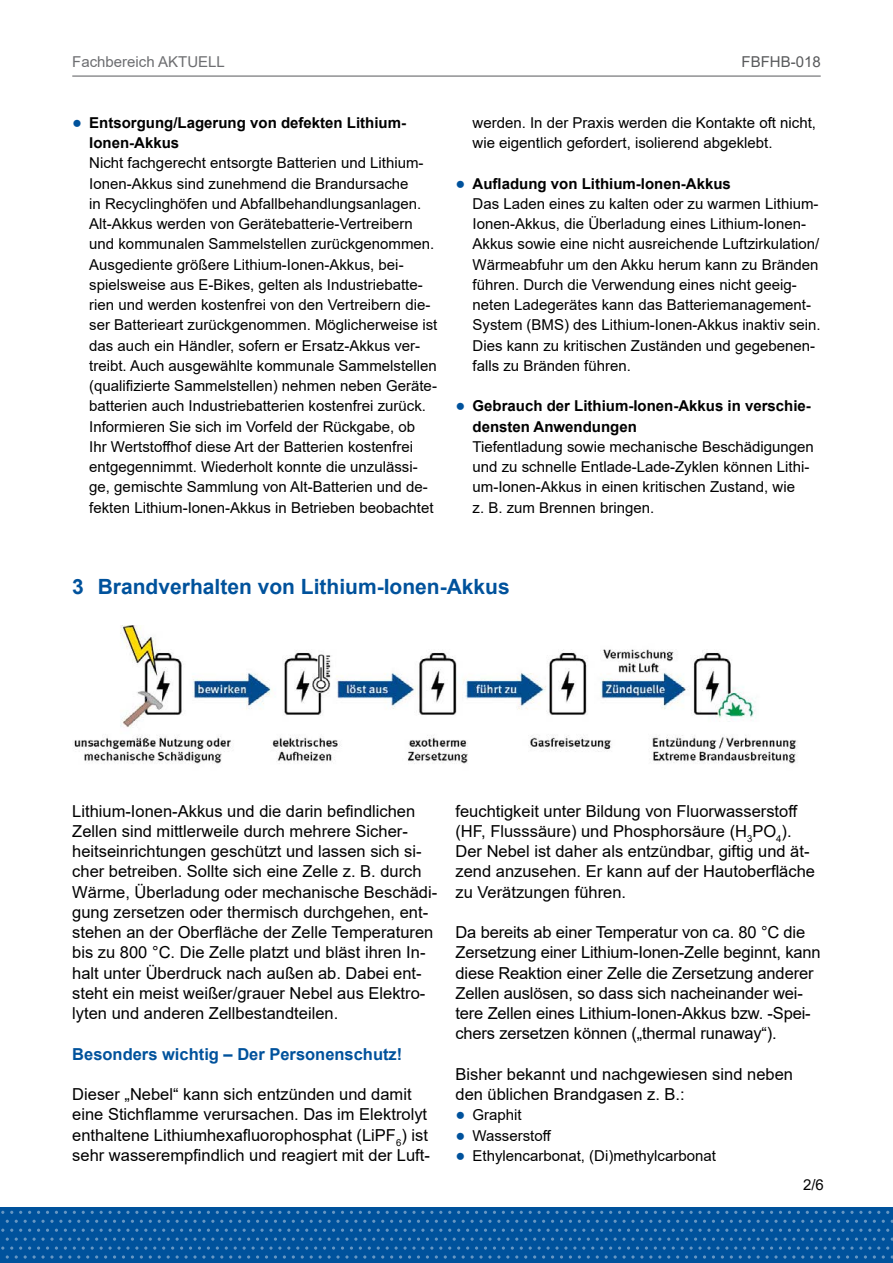
<style>
.page{position:relative;width:893px;height:1263px;background:#fff}
.page>*{position:absolute;margin:0;border:0;box-sizing:border-box;transform-origin:0 0}
.D_-_Unter-Übersch{font:700 21px "Arial";color:#00529c}
.Fließtext{font:16.5px/20.2px "Arial";color:#000}
.Zwischenüberschrift{font:700 16.5px "Arial";color:#00529c}
.Fließtext_10__bullet{font:15px/20.2px "Arial";color:#000}
.t1{font:15px "Arial";color:#6d6e71}
.t2{font:15px "Arial";color:#58595b}
.s1{font-size:16.5px;color:#00529c}
.s2{font-weight:700}
</style>
<div class="page">
<div style="left:0;top:1207px;width:893px;height:56px;background:#00529c"></div>
<svg style="left:243px;top:1211px;width:38px;height:3px"></svg>
<svg style="left:386px;top:1211px;width:47px;height:3px"></svg>
<svg style="left:538px;top:1211px;width:38px;height:3px"></svg>
<svg style="left:681px;top:1211px;width:38px;height:3px"></svg>
<svg style="left:824px;top:1211px;width:38px;height:3px"></svg>
<svg style="left:725px;top:1220px;width:168px;height:38px"></svg>
<svg style="left:100px;top:1211px;width:38px;height:3px"></svg>
<svg style="left:1px;top:1220px;width:723px;height:38px"></svg>
<img style="left:73px;top:626px;width:724px;height:138px">
<hr style="left:72px;top:76px;width:749px;height:1px;background:#58595b">
<p class="t1" style="left:72px;top:52px;width:154px">Fachbereich AKTUELL</p>
<p class="t2" style="left:741px;top:52px;width:81px">FBFHB-018</p>
<p class="Fließtext_10__bullet" style="left:89px;top:112px;width:350px;text-indent:-17px"><span class="s1">●</span> <span class="s2">Entsorgung/Lagerung von defekten Lithium-Ionen-Akkus<br></span>Nicht fachgerecht entsorgte Batterien und Lithium-Ionen-Akkus sind zunehmend die Brandursache<br>in Recyclinghöfen und Abfallbehandlungsanlagen.<br>Alt-Akkus werden von Gerätebatterie-Vertreibern und kommunalen Sammelstellen zurückgenommen.<br>Ausgediente größere Lithium-Ionen-Akkus, bei&shy;spielsweise aus E-Bikes, gelten als Industriebatte&shy;rien und werden kostenfrei von den Vertreibern die&shy;ser Batterieart zurückgenommen. Möglicherweise ist das auch ein Händler, sofern er Ersatz-Akkus ver&shy;treibt. Auch ausgewählte kommunale Sammelstellen (qualifizierte Sammelstellen) nehmen neben Geräte&shy;batterien auch Industriebatterien kostenfrei zurück.<br>Informieren Sie sich im Vorfeld der Rückgabe, ob<br>Ihr Wertstoffhof diese Art der Batterien kostenfrei entgegennimmt. Wiederholt konnte die unzulässi&shy;ge, gemischte Sammlung von Alt-Batterien und de&shy;fekten Lithium-Ionen-Akkus in Betrieben beobachtet</p>
<p class="Fließtext_10__bullet" style="left:472px;top:112px;width:345px">werden. In der Praxis werden die Kontakte oft nicht, wie eigentlich gefordert, isolierend abgeklebt.</p>
<p class="Fließtext_10__bullet" style="left:472px;top:173px;width:350px;text-indent:-17px"><span class="s1">●</span> <span class="s2">Aufladung von Lithium-Ionen-Akkus<br></span>Das Laden eines zu kalten oder zu warmen Lithium-Ionen-Akkus, die Überladung eines Lithium-Ionen-Akkus sowie eine nicht ausreichende Luftzirkulation/ Wärmeabfuhr um den Akku herum kann zu Bränden führen. Durch die Verwendung eines nicht geeig&shy;neten Ladegerätes kann das Batteriemanagement-System (BMS) des Lithium-Ionen-Akkus inaktiv sein.<br>Dies kann zu kritischen Zuständen und gegebenen&shy;falls zu Bränden führen.</p>
<p class="Fließtext_10__bullet" style="left:472px;top:396px;width:343px;text-indent:-17px"><span class="s1">●</span> <span class="s2">Gebrauch der Lithium-Ionen-Akkus in verschie&shy;densten Anwendungen<br></span>Tiefentladung sowie mechanische Beschädigungen und zu schnelle Entlade-Lade-Zyklen können Lithi&shy;um-Ionen-Akkus in einen kritischen Zustand, wie<br>z. B. zum Brennen bringen.</p>
<h1 class="D_-_Unter-Übersch" style="left:72px;top:572px;width:439px">3 Brandverhalten von Lithium-Ionen-Akkus</h1>
<p class="Fließtext" style="left:72px;top:800px;width:367px">Lithium-Ionen-Akkus und die darin befindlichen Zellen sind mittlerweile durch mehrere Sicher&shy;heitseinrichtungen geschützt und lassen sich si&shy;cher betreiben. Sollte sich eine Zelle z. B. durch Wärme, Überladung oder mechanische Beschädi&shy;gung zersetzen oder thermisch durchgehen, ent&shy;stehen an der Oberfläche der Zelle Temperaturen bis zu 800 °C. Die Zelle platzt und bläst ihren In&shy;halt unter Überdruck nach außen ab. Dabei ent&shy;steht ein meist weißer/grauer Nebel aus Elektro&shy;lyten und anderen Zellbestandteilen.</p>
<h2 class="Zwischenüberschrift" style="left:72px;top:1042px;width:332px">Besonders wichtig – Der Personenschutz!</h2>
<p class="Fließtext" style="left:72px;top:1084px;width:359px">Dieser „Nebel“ kann sich entzünden und damit eine Stichflamme verursachen. Das im Elektrolyt enthaltene Lithiumhexafluorophosphat (LiPF<sub>6</sub>) ist sehr wasserempfindlich und reagiert mit der Luft-</p>
<p class="Fließtext" style="left:455px;top:800px;width:361px">feuchtigkeit unter Bildung von Fluorwasserstoff (HF, Flusssäure) und Phosphorsäure (H<sub>3</sub>PO<sub>4</sub>).<br>Der Nebel ist daher als entzündbar, giftig und ät&shy;zend anzusehen. Er kann auf der Hautoberfläche zu Verätzungen führen.</p>
<p class="Fließtext" style="left:455px;top:922px;width:367px">Da bereits ab einer Temperatur von ca. 80 °C die Zersetzung einer Lithium-Ionen-Zelle beginnt, kann diese Reaktion einer Zelle die Zersetzung anderer Zellen auslösen, so dass sich nacheinander wei&shy;tere Zellen eines Lithium-Ionen-Akkus bzw. -Spei&shy;chers zersetzen können („thermal runaway“).</p>
<p class="Fließtext" style="left:455px;top:1064px;width:339px">Bisher bekannt und nachgewiesen sind neben den üblichen Brandgasen z. B.:</p>
<p class="Fließtext_10__bullet" style="left:455px;top:1105px;width:68px"><span class="s1">●</span> Graphit</p>
<p class="Fließtext_10__bullet" style="left:455px;top:1125px;width:97px"><span class="s1">●</span> Wasserstoff</p>
<p class="Fließtext_10__bullet" style="left:455px;top:1145px;width:262px"><span class="s1">●</span> Ethylencarbonat, (Di)methylcarbonat</p>
<p class="Fließtext_10__bullet" style="left:803px;top:1175px;width:22px">2/6</p>
</div>
